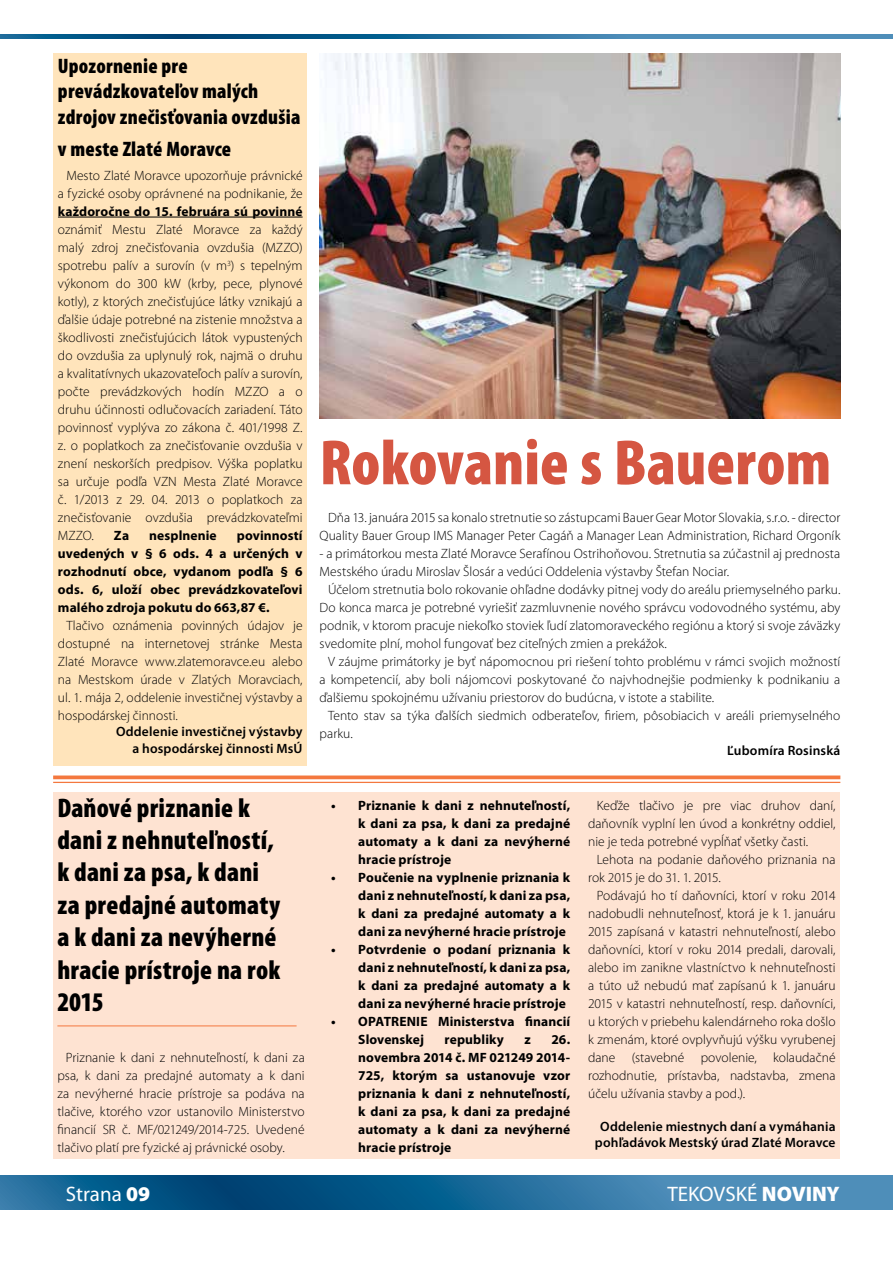
<style>
.page{position:relative;width:893px;height:1263px;background:#fff}
.page>*{position:absolute;margin:0;border:0;box-sizing:border-box;transform-origin:0 0}
.t1{font:900 condensed 64.5px "Mini Pro";color:#d55642}
.t2{font:900 condensed 27px/32.4px "Mini Pro";letter-spacing:.01em;color:#000}
.t3{font:900 condensed 21px/25.2px "Mini Pro";letter-spacing:.01em;color:#000}
.t4{font:21px "Mini Pro";color:#fff}
.t5{font:300 13.5px/18px "Mini Pro";color:#000;text-align:justify}
.t6{font:700 13.5px/18px "Mini Pro";letter-spacing:.01em;color:#000;text-align:justify}
.t7{font:600 13.5px/16.5px "Mini Pro";letter-spacing:.015em;color:#000;text-align:right}
.s1{font-weight:900}
</style>
<div class="page">
<svg style="left:0;top:1176px;width:893px;height:34px;background:#226c9a"></svg>
<svg style="left:0;top:34px;width:893px;height:4px;background:#246d9c"></svg>
<div style="left:54px;top:53px;width:253px;height:712px;background:#ffe4bb"></div>
<hr style="left:58px;top:217px;width:245px;height:1px;background:#000">
<div style="left:53px;top:792px;width:787px;height:367px;background:#fee3d2"></div>
<hr style="left:57px;top:1025px;width:240px;height:1px;background:#f4783e">
<img style="left:320px;top:53px;width:520px;height:365px">
<svg style="left:53px;top:775px;width:787px;height:4px;background:#f58957"></svg>
<hr style="left:53px;top:782px;width:787px;height:1px;background:#f4783e">
<h3 class="t3" style="left:58px;top:54px;width:244px">Upozornenie pre prevádzkovateľov malých zdrojov znečisťovania ovzdušia</h3>
<h3 class="t3" style="left:58px;top:137px;width:175px">v meste Zlaté Moravce</h3>
<p class="t5" style="left:58px;top:167px;width:246px;text-align:right">Mesto Zlaté Moravce upozorňuje právnické a fyzické osoby oprávnené na podnikanie, že</p>
<p class="t6" style="left:58px;top:203px;width:246px">každoročne do 15. februára sú povinné</p>
<p class="t5" style="left:58px;top:221px;width:246px">oznámiť Mestu Zlaté Moravce za každý malý zdroj znečisťovania ovzdušia (MZZO) spotrebu palív a surovín (v m<sup>3</sup>) s tepelným výkonom do 300 kW (krby, pece, plynové kotly), z ktorých znečisťujúce látky vznikajú a ďalšie údaje potrebné na zistenie množstva a škodlivosti znečisťujúcich látok vypustených do ovzdušia za uplynulý rok, najmä o druhu a kvalitatívnych ukazovateľoch palív a surovín, počte prevádzkových hodín MZZO a o druhu účinnosti odlučovacích zariadení. Táto povinnosť vyplýva zo zákona č. 401/1998 Z. z. o poplatkoch za znečisťovanie ovzdušia v znení neskorších predpisov. Výška poplatku sa určuje podľa VZN Mesta Zlaté Moravce č. 1/2013 z 29. 04. 2013 o poplatkoch za znečisťovanie ovzdušia prevádzkovateľmi MZZO.</p>
<p class="t6" style="left:114px;top:527px;width:17px">Za</p>
<p class="t6" style="left:149px;top:527px;width:69px">nesplnenie</p>
<p class="t6" style="left:58px;top:527px;width:246px;text-indent:179px">povinností uvedených v § 6 ods. 4 a určených v rozhodnutí obce, vydanom podľa § 6 ods. 6, uloží obec prevádzkovateľovi malého zdroja pokutu do 663,87 €.</p>
<p class="t5" style="left:58px;top:617px;width:246px;text-indent:9px">Tlačivo oznámenia povinných údajov je dostupné na internetovej stránke Mesta Zlaté Moravce www.zlatemoravce.eu alebo na Mestskom úrade v Zlatých Moravciach, ul. 1. mája 2, oddelenie investičnej výstavby a hospodárskej činnosti.</p>
<p class="t7" style="left:116px;top:724px;width:188px">Oddelenie investičnej výstavby a hospodárskej činnosti MsÚ</p>
<h1 class="t1" style="left:320px;top:427px;width:513px">Rokovanie s Bauerom</h1>
<p class="t5" style="left:320px;top:509px;width:522px;text-align:right">Dňa 13. januára 2015 sa konalo stretnutie so zástupcami Bauer Gear Motor Slovakia, s.r.o. - director<br>Quality Bauer Group IMS Manager Peter Cagáň a Manager Lean Administration, Richard Orgoník</p>
<p class="t5" style="left:320px;top:545px;width:522px">- a primátorkou mesta Zlaté Moravce Serafínou Ostrihoňovou. Stretnutia sa zúčastnil aj prednosta<br>Mestského úradu Miroslav Šlosár a vedúci Oddelenia výstavby Štefan Nociar.</p>
<p class="t5" style="left:320px;top:581px;width:522px;text-indent:9px">Účelom stretnutia bolo rokovanie ohľadne dodávky pitnej vody do areálu priemyselného parku.<br>Do konca marca je potrebné vyriešiť zazmluvnenie nového správcu vodovodného systému, aby podnik, v ktorom pracuje niekoľko stoviek ľudí zlatomoraveckého regiónu a ktorý si svoje záväzky svedomite plní, mohol fungovať bez citeľných zmien a prekážok.</p>
<p class="t5" style="left:320px;top:653px;width:522px;text-indent:9px">V záujme primátorky je byť nápomocnou pri riešení tohto problému v rámci svojich možností a kompetencií, aby boli nájomcovi poskytované čo najvhodnejšie podmienky k podnikaniu a ďalšiemu spokojnému užívaniu priestorov do budúcna, v istote a stabilite.</p>
<p class="t5" style="left:320px;top:707px;width:522px;text-indent:9px">Tento stav sa týka ďalších siedmich odberateľov, firiem, pôsobiacich v areáli priemyselného parku.</p>
<p class="t7" style="left:727px;top:742px;width:115px">Ľubomíra Rosinská</p>
<h2 class="t2" style="left:57px;top:792px;width:224px">Daňové priznanie k dani z nehnuteľností, k dani za psa, k dani za predajné automaty a k dani za nevýherné hracie prístroje na rok<br>2015</h2>
<p class="t5" style="left:57px;top:1049px;width:249px;text-indent:9px">Priznanie k dani z nehnuteľností, k dani za psa, k dani za predajné automaty a k dani za nevýherné hracie prístroje sa podáva na tlačive, ktorého vzor ustanovilo Ministerstvo financií SR č. MF/021249/2014-725. Uvedené tlačivo platí pre fyzické aj právnické osoby.</p>
<p class="t6" style="left:358px;top:797px;width:213px;text-indent:-27px">• Priznanie k dani z nehnuteľností, k dani za psa, k dani za predajné automaty a k dani za nevýherné hracie prístroje</p>
<p class="t6" style="left:358px;top:869px;width:213px;text-indent:-27px">• Poučenie na vyplnenie priznania k dani z nehnuteľností, k dani za psa, k dani za predajné automaty a k dani za nevýherné hracie prístroje</p>
<p class="t6" style="left:358px;top:941px;width:213px;text-indent:-27px">• Potvrdenie o podaní priznania k dani z nehnuteľností, k dani za psa, k dani za predajné automaty a k dani za nevýherné hracie prístroje</p>
<p class="t6" style="left:358px;top:1013px;width:213px;text-indent:-27px">• OPATRENIE Ministerstva financií<br>Slovenskej</p>
<p class="t6" style="left:444px;top:1031px;width:61px">republiky</p>
<p class="t6" style="left:525px;top:1031px;width:8px">z</p>
<p class="t6" style="left:358px;top:1031px;width:213px;text-indent:193px">26. novembra 2014 č. MF 021249 2014- 725, ktorým sa ustanovuje vzor priznania k dani z nehnuteľností, k dani za psa, k dani za predajné automaty a k dani za nevýherné hracie prístroje</p>
<p class="t5" style="left:588px;top:797px;width:249px;text-indent:9px">Keďže tlačivo je pre viac druhov daní, daňovník vyplní len úvod a konkrétny oddiel, nie je teda potrebné vypĺňať všetky časti.</p>
<p class="t5" style="left:588px;top:851px;width:249px;text-indent:9px">Lehota na podanie daňového priznania na rok 2015 je do 31. 1. 2015.</p>
<p class="t5" style="left:588px;top:887px;width:249px;text-indent:9px">Podávajú ho tí daňovníci, ktorí v roku 2014 nadobudli nehnuteľnosť, ktorá je k 1. januáru 2015 zapísaná v katastri nehnuteľností, alebo daňovníci, ktorí v roku 2014 predali, darovali, alebo im zanikne vlastníctvo k nehnuteľnosti a túto už nebudú mať zapísanú k 1. januáru 2015 v katastri nehnuteľností, resp. daňovníci, u ktorých v priebehu kalendárneho roka došlo k zmenám, ktoré ovplyvňujú výšku vyrubenej dane (stavebné povolenie, kolaudačné rozhodnutie, prístavba, nadstavba, zmena účelu užívania stavby a pod.).</p>
<p class="t7" style="left:595px;top:1118px;width:242px;text-align:center">Oddelenie miestnych daní a vymáhania pohľadávok Mestský úrad Zlaté Moravce</p>
<h3 class="t4" style="left:66px;top:1182px;width:86px">Strana <span class="s1">09</span></h3>
<h3 class="t4" style="left:667px;top:1182px;width:174px">TEKOVSKÉ <span class="s1">NOVINY</span></h3>
</div>
